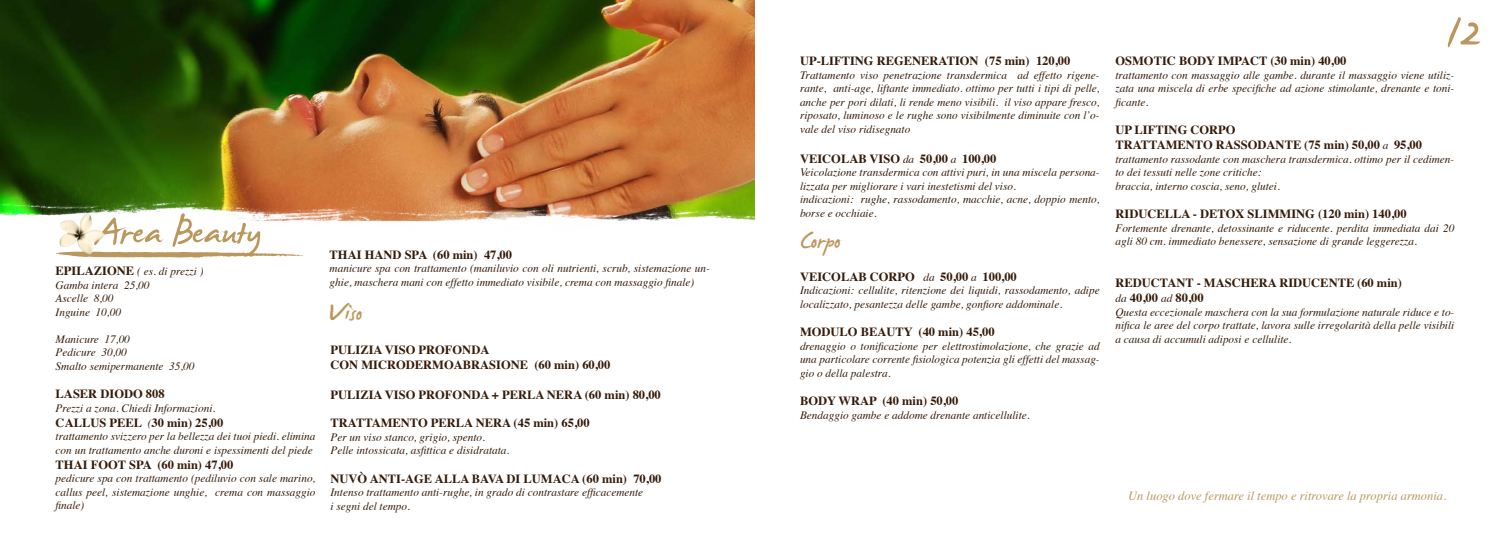
<style>
.page{position:relative;width:1510px;height:546px;background:#fff}
.page>*{position:absolute;margin:0;border:0;box-sizing:border-box;transform-origin:0 0}
.t1{font:67.5px "James Fajardo";color:#bc975d}
.t2{font:59px "James Fajardo";color:#bc975d}
.t3{font:37.5px "James Fajardo";color:#bc975d}
.t4{font:700 12.5px/15px "Times";color:#361b08}
.t5{font:italic 12.5px "Times";color:#bc975d}
.t6{font:italic 11.25px/13.5px "Times";color:#361b08}
.s1{font-weight:700;font-style:normal;font-size:12.5px}
.s2{font-weight:400;font-style:italic;font-size:11.25px}
</style>
<div class="page">
<img style="left:1px;top:0;width:754px;height:222px">
<svg style="left:108px;top:251px;width:196px;height:7px"></svg>
<img style="left:56px;top:213px;width:52px;height:45px">
<h2 class="t2" style="left:96px;top:202px;width:167px">Area Beauty</h2>
<p class="t6" style="left:56px;top:264px;width:149px"><span class="s1">EPILAZIONE</span> ( es. di prezzi )<br>Gamba intera 25,00<br>Ascelle 8,00<br>Inguine 10,00</p>
<p class="t6" style="left:56px;top:331px;width:140px">Manicure 17,00<br>Pedicure 30,00<br>Smalto semipermanente 35,00</p>
<p class="t4" style="left:56px;top:385px;width:111px">LASER DIODO 808</p>
<p class="t6" style="left:56px;top:400px;width:161px">Prezzi a zona. Chiedi Informazioni.</p>
<p class="t4" style="left:56px;top:414px;width:169px">CALLUS PEEL <span class="s2">(</span>30 min) 25,00</p>
<p class="t6" style="left:56px;top:429px;width:261px">trattamento svizzero per la bellezza dei tuoi piedi. elimina con un trattamento anche duroni e ispessimenti del piede</p>
<p class="t4" style="left:56px;top:456px;width:179px">THAI FOOT SPA (60 min) 47,00</p>
<p class="t6" style="left:56px;top:471px;width:261px;text-align:justify">pedicure spa con trattamento (pediluvio con sale marino, callus peel, sistemazione unghie, crema con massaggio finale)</p>
<p class="t4" style="left:330px;top:245px;width:184px">THAI HAND SPA (60 min) 47,00</p>
<p class="t6" style="left:330px;top:261px;width:382px">manicure spa con trattamento (maniluvio con oli nutrienti, scrub, sistemazione un&shy;ghie, maschera mani con effetto immediato visibile, crema con massaggio finale)</p>
<h3 class="t3" style="left:329px;top:293px;width:35px">Viso</h3>
<p class="t4" style="left:330px;top:340px;width:281px">PULIZIA VISO PROFONDA<br>CON MICRODERMOABRASIONE (60 min) 60,00</p>
<p class="t4" style="left:330px;top:385px;width:332px">PULIZIA VISO PROFONDA + PERLA NERA (60 min) 80,00</p>
<p class="t4" style="left:330px;top:414px;width:261px">TRATTAMENTO PERLA NERA (45 min) 65,00</p>
<p class="t6" style="left:330px;top:429px;width:180px">Per un viso stanco, grigio, spento.<br>Pelle intossicata, asfittica e disidratata.</p>
<p class="t4" style="left:330px;top:469px;width:332px">NUVÒ ANTI-AGE ALLA BAVA DI LUMACA (60 min) 70,00</p>
<p class="t6" style="left:330px;top:485px;width:314px">Intenso trattamento anti-rughe, in grado di contrastare efficacemente i segni del tempo.</p>
<p class="t4" style="left:800px;top:52px;width:272px">UP-LIFTING REGENERATION (75 min) 120,00</p>
<p class="t6" style="left:800px;top:67px;width:301px;text-align:justify">Trattamento viso penetrazione transdermica ad effetto rigene&shy;rante, anti-age, liftante immediato. ottimo per tutti i tipi di pelle, anche per pori dilati, li rende meno visibili. il viso appare fresco, riposato, luminoso e le rughe sono visibilmente diminuite con l’o&shy;vale del viso ridisegnato</p>
<p class="t4" style="left:800px;top:149px;width:198px">VEICOLAB VISO <span class="s2">da</span> 50,00 <span class="s2">a</span> 100,00</p>
<p class="t6" style="left:800px;top:165px;width:301px">Veicolazione transdermica con attivi puri, in una miscela persona&shy;lizzata per migliorare i vari inestetismi del viso.<br>indicazioni: rughe, rassodamento, macchie, acne, doppio mento, borse e occhiaie.</p>
<h3 class="t3" style="left:800px;top:221px;width:43px">Corpo</h3>
<p class="t4" style="left:800px;top:267px;width:218px">VEICOLAB CORPO <span class="s2">da</span> 50,00 <span class="s2">a</span> 100,00</p>
<p class="t6" style="left:800px;top:283px;width:301px">Indicazioni: cellulite, ritenzione dei liquidi, rassodamento, adipe localizzato, pesantezza delle gambe, gonfiore addominale.</p>
<p class="t4" style="left:800px;top:323px;width:196px">MODULO BEAUTY (40 min) 45,00</p>
<p class="t6" style="left:800px;top:338px;width:301px;text-align:justify">drenaggio o tonificazione per elettrostimolazione, che grazie ad una particolare corrente fisiologica potenzia gli effetti del massag&shy;gio o della palestra.</p>
<p class="t4" style="left:800px;top:392px;width:160px">BODY WRAP (40 min) 50,00</p>
<p class="t6" style="left:800px;top:407px;width:231px">Bendaggio gambe e addome drenante anticellulite.</p>
<h1 class="t1" style="left:1446px;top:-3px;width:36px">12</h1>
<p class="t4" style="left:1115px;top:52px;width:232px">OSMOTIC BODY IMPACT (30 min) 40,00</p>
<p class="t6" style="left:1115px;top:67px;width:340px;text-align:justify">trattamento con massaggio alle gambe. durante il massaggio viene utiliz&shy;zata una miscela di erbe specifiche ad azione stimolante, drenante e toni&shy;ficante.</p>
<p class="t4" style="left:1115px;top:121px;width:308px">UP LIFTING CORPO<br>TRATTAMENTO RASSODANTE (75 min) 50,00 <span class="s2">a</span> 95,00</p>
<p class="t6" style="left:1115px;top:151px;width:340px">trattamento rassodante con maschera transdermica. ottimo per il cedimen&shy;to dei tessuti nelle zone critiche:<br>braccia, interno coscia, seno, glutei.</p>
<p class="t4" style="left:1115px;top:205px;width:293px">RIDUCELLA - DETOX SLIMMING (120 min) 140,00</p>
<p class="t6" style="left:1115px;top:220px;width:340px">Fortemente drenante, detossinante e riducente. perdita immediata dai 20 agli 80 cm. immediato benessere, sensazione di grande leggerezza.</p>
<p class="t4" style="left:1115px;top:274px;width:288px">REDUCTANT - MASCHERA RIDUCENTE (60 min) <span class="s2">da</span> 40,00 <span class="s2">ad</span> 80,00</p>
<p class="t6" style="left:1115px;top:304px;width:340px;text-align:justify">Questa eccezionale maschera con la sua formulazione naturale riduce e to&shy;nifica le aree del corpo trattate, lavora sulle irregolarità della pelle visibili a causa di accumuli adiposi e cellulite.</p>
<p class="t5" style="left:1128px;top:484px;width:319px">Un luogo dove fermare il tempo e ritrovare la propria armonia.</p>
</div>
